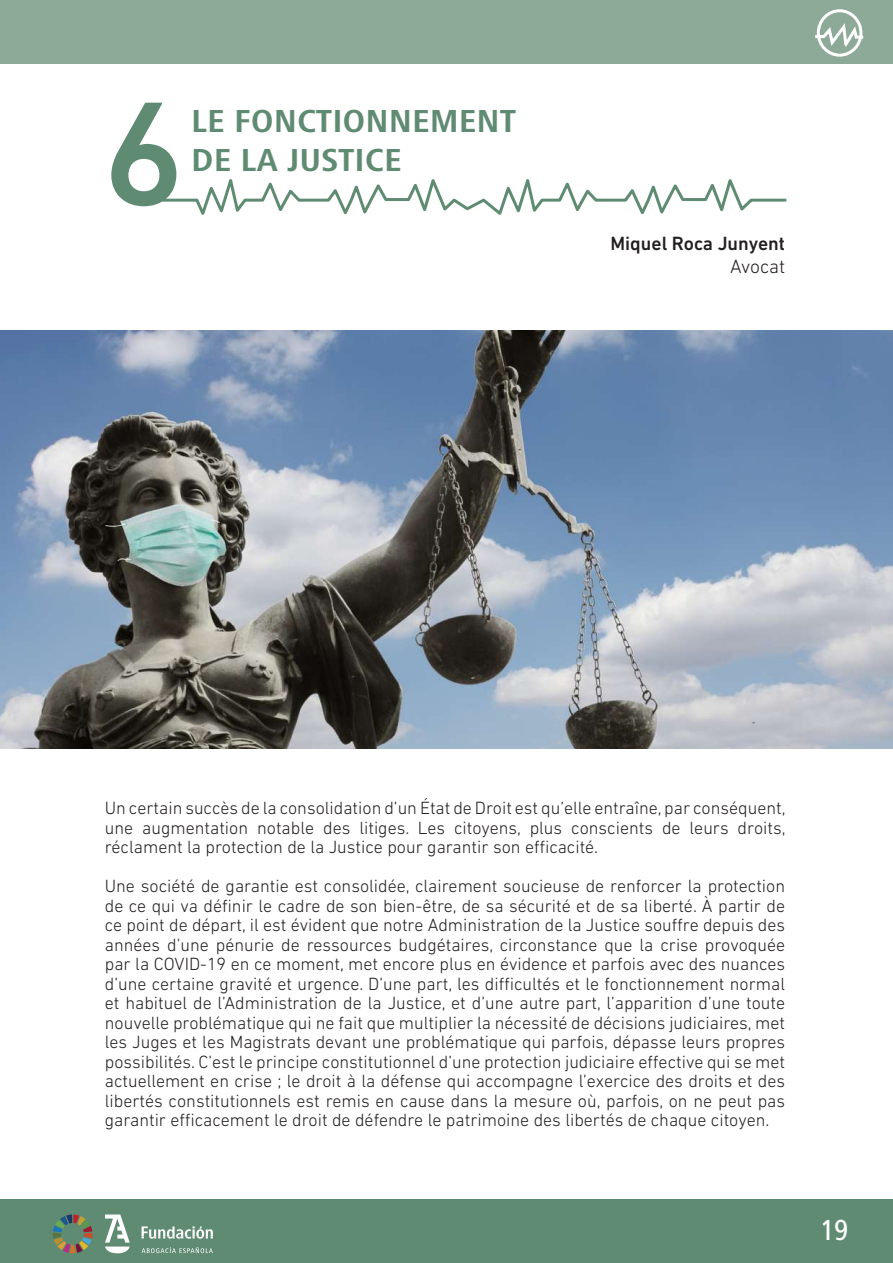
<style>
.page{position:relative;width:893px;height:1263px;background:#fff}
.page>*{position:absolute;margin:0;border:0;box-sizing:border-box;transform-origin:0 0}
.t1{font:500 150px "DIN Next LT Pro";color:#5f8b72}
.t2{font:700 condensed 33px/39px "Frutiger Next Pro";color:#5f8b72;scale:1.13 1}
.t3{font:500 condensed 30px "Frutiger Next Pro";color:#fff}
.t4{font:500 19.5px "DIN Next LT Pro";color:#231f20}
.t5{font:300 19.5px "DIN Next LT Pro";color:#231f20}
.t6{font:300 18px/19.5px "DIN Next LT Pro";color:#231f20;text-align:justify}
</style>
<div class="page">
<div style="left:0;top:1199px;width:893px;height:64px;background:#5f8b72"></div>
<div style="left:0;top:0;width:893px;height:64px;background:#8caa97"></div>
<div style="left:817px;top:9px;width:45px;height:48px;border:3px solid #fff;border-radius:50%"></div>
<svg style="left:815px;top:22px;width:49px;height:28px"></svg>
<svg style="left:105px;top:1214px;width:25px;height:39px"></svg>
<svg style="left:142px;top:1226px;width:71px;height:13px"></svg>
<svg style="left:142px;top:1247px;width:71px;height:6px"></svg>
<svg style="left:53px;top:1214px;width:40px;height:39px"></svg>
<img style="left:1px;top:330px;width:892px;height:418px">
<svg style="left:160px;top:179px;width:627px;height:36px"></svg>
<h1 class="t1" style="left:103px;top:67px;width:84px">6</h1>
<h2 class="t2" style="left:191px;top:101px;width:289px">LE FONCTIONNEMENT<br>DE LA JUSTICE</h2>
<p class="t4" style="left:610px;top:232px;width:176px">Miquel Roca Junyent</p>
<p class="t5" style="left:730px;top:255px;width:57px">Avocat</p>
<p class="t6" style="left:105px;top:798px;width:682px">Un certain succès de la consolidation d’un État de Droit est qu’elle entraîne, par conséquent, une augmentation notable des litiges. Les citoyens, plus conscients de leurs droits, réclament la protection de la Justice pour garantir son efficacité.</p>
<p class="t6" style="left:105px;top:876px;width:682px">Une société de garantie est consolidée, clairement soucieuse de renforcer la protection de ce qui va définir le cadre de son bien-être, de sa sécurité et de sa liberté. À partir de ce point de départ, il est évident que notre Administration de la Justice souffre depuis des années d’une pénurie de ressources budgétaires, circonstance que la crise provoquée par la COVID-19 en ce moment, met encore plus en évidence et parfois avec des nuances d’une certaine gravité et urgence. D’une part, les difficultés et le fonctionnement normal et habituel de l’Administration de la Justice, et d’une autre part, l’apparition d’une toute nouvelle problématique qui ne fait que multiplier la nécessité de décisions judiciaires, met les Juges et les Magistrats devant une problématique qui parfois, dépasse leurs propres possibilités. C’est le principe constitutionnel d’une protection judiciaire effective qui se met actuellement en crise ; le droit à la défense qui accompagne l’exercice des droits et des libertés constitutionnels est remis en cause dans la mesure où, parfois, on ne peut pas garantir efficacement le droit de défendre le patrimoine des libertés de chaque citoyen.</p>
<h3 class="t3" style="left:820px;top:1213px;width:30px">19</h3>
</div>
